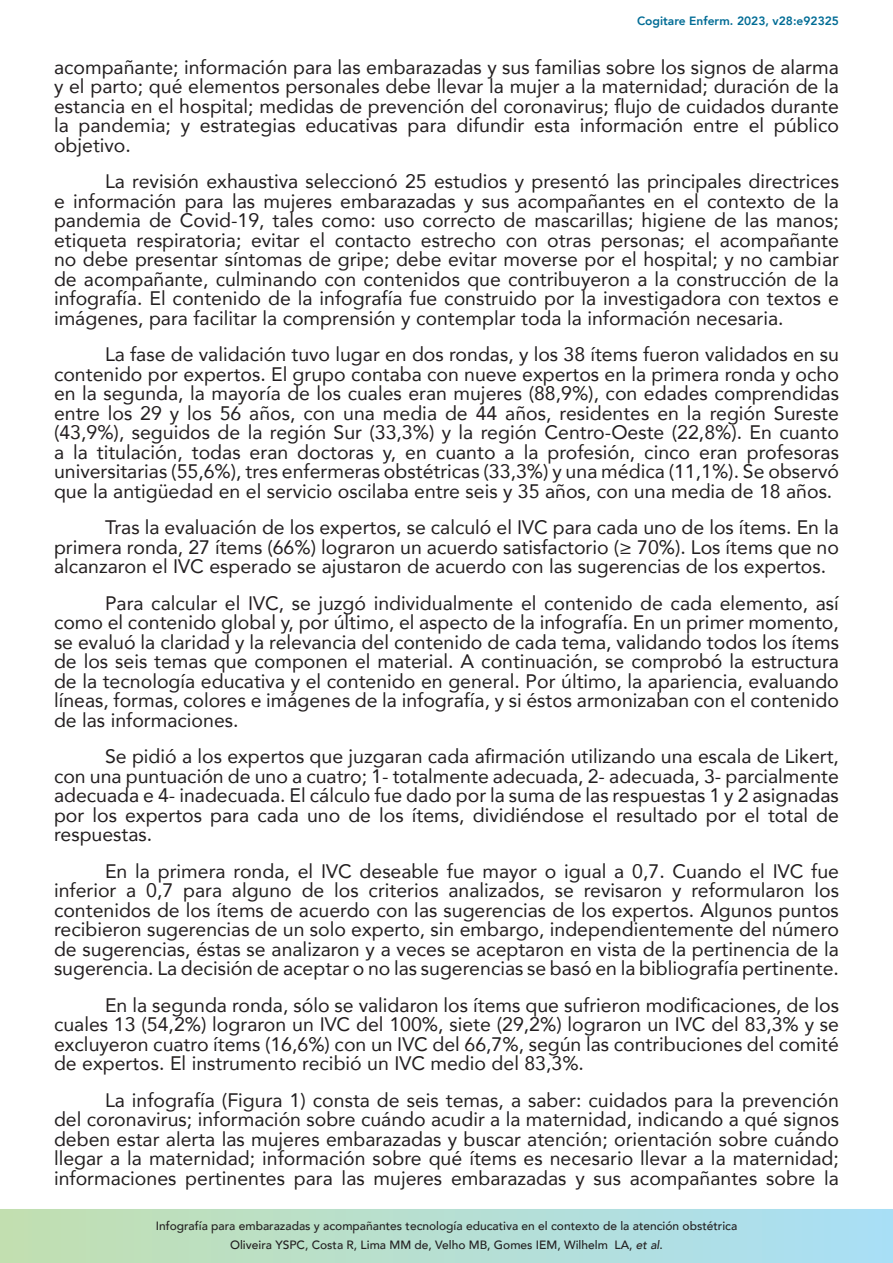
<style>
.page{position:relative;width:893px;height:1263px;background:#fff}
.page>*{position:absolute;margin:0;border:0;box-sizing:border-box;transform-origin:0 0}
.t1{font:19.5px/19.5px "Avenir";color:#231f20;text-align:justify}
.t2{font:500 12px/18.6px "Avenir";color:#231f20;text-align:center}
.t3{font:800 12px "Avenir";color:#006c95}
.s1{font-style:italic}
</style>
<div class="page">
<svg style="left:0;top:1209px;width:893px;height:54px;background:#b6dfd2"></svg>
<p class="t3" style="left:637px;top:10px;width:203px">Cogitare Enferm. 2023, v28:e92325</p>
<p class="t1" style="left:54px;top:56px;width:786px">acompañante; información para las embarazadas y sus familias sobre los signos de alarma y el parto; qué elementos personales debe llevar la mujer a la maternidad; duración de la estancia en el hospital; medidas de prevención del coronavirus; flujo de cuidados durante la pandemia; y estrategias educativas para difundir esta información entre el público objetivo.</p>
<p class="t1" style="left:54px;top:171px;width:786px;text-indent:51px">La revisión exhaustiva seleccionó 25 estudios y presentó las principales directrices e información para las mujeres embarazadas y sus acompañantes en el contexto de la pandemia de Covid-19, tales como: uso correcto de mascarillas; higiene de las manos; etiqueta respiratoria; evitar el contacto estrecho con otras personas; el acompañante no debe presentar síntomas de gripe; debe evitar moverse por el hospital; y no cambiar de acompañante, culminando con contenidos que contribuyeron a la construcción de la infografía. El contenido de la infografía fue construido por la investigadora con textos e imágenes, para facilitar la comprensión y contemplar toda la información necesaria.</p>
<p class="t1" style="left:54px;top:344px;width:787px;text-indent:51px">La fase de validación tuvo lugar en dos rondas, y los 38 ítems fueron validados en su contenido por expertos. El grupo contaba con nueve expertos en la primera ronda y ocho en la segunda, la mayoría de los cuales eran mujeres (88,9%), con edades comprendidas entre los 29 y los 56 años, con una media de 44 años, residentes en la región Sureste (43,9%), seguidos de la región Sur (33,3%) y la región Centro-Oeste (22,8%). En cuanto a la titulación, todas eran doctoras y, en cuanto a la profesión, cinco eran profesoras universitarias (55,6%), tres enfermeras obstétricas (33,3%) y una médica (11,1%). Se observó que la antigüedad en el servicio oscilaba entre seis y 35 años, con una media de 18 años.</p>
<p class="t1" style="left:54px;top:517px;width:786px;text-indent:51px">Tras la evaluación de los expertos, se calculó el IVC para cada uno de los ítems. En la primera ronda, 27 ítems (66%) lograron un acuerdo satisfactorio (≥ 70%). Los ítems que no alcanzaron el IVC esperado se ajustaron de acuerdo con las sugerencias de los expertos.</p>
<p class="t1" style="left:54px;top:592px;width:786px;text-indent:51px">Para calcular el IVC, se juzgó individualmente el contenido de cada elemento, así como el contenido global y, por último, el aspecto de la infografía. En un primer momento, se evaluó la claridad y la relevancia del contenido de cada tema, validando todos los ítems de los seis temas que componen el material. A continuación, se comprobó la estructura de la tecnología educativa y el contenido en general. Por último, la apariencia, evaluando líneas, formas, colores e imágenes de la infografía, y si éstos armonizaban con el contenido de las informaciones.</p>
<p class="t1" style="left:54px;top:746px;width:786px;text-indent:51px">Se pidió a los expertos que juzgaran cada afirmación utilizando una escala de Likert, con una puntuación de uno a cuatro; 1- totalmente adecuada, 2- adecuada, 3- parcialmente adecuada e 4- inadecuada. El cálculo fue dado por la suma de las respuestas 1 y 2 asignadas por los expertos para cada uno de los ítems, dividiéndose el resultado por el total de respuestas.</p>
<p class="t1" style="left:54px;top:860px;width:786px;text-indent:51px">En la primera ronda, el IVC deseable fue mayor o igual a 0,7. Cuando el IVC fue inferior a 0,7 para alguno de los criterios analizados, se revisaron y reformularon los contenidos de los ítems de acuerdo con las sugerencias de los expertos. Algunos puntos recibieron sugerencias de un solo experto, sin embargo, independientemente del número de sugerencias, éstas se analizaron y a veces se aceptaron en vista de la pertinencia de la sugerencia. La decisión de aceptar o no las sugerencias se basó en la bibliografía pertinente.</p>
<p class="t1" style="left:54px;top:994px;width:786px;text-indent:51px">En la segunda ronda, sólo se validaron los ítems que sufrieron modificaciones, de los cuales 13 (54,2%) lograron un IVC del 100%, siete (29,2%) lograron un IVC del 83,3% y se excluyeron cuatro ítems (16,6%) con un IVC del 66,7%, según las contribuciones del comité de expertos. El instrumento recibió un IVC medio del 83,3%.</p>
<p class="t1" style="left:54px;top:1089px;width:786px;text-indent:51px">La infografía (Figura 1) consta de seis temas, a saber: cuidados para la prevención del coronavirus; información sobre cuándo acudir a la maternidad, indicando a qué signos deben estar alerta las mujeres embarazadas y buscar atención; orientación sobre cuándo llegar a la maternidad; información sobre qué ítems es necesario llevar a la maternidad; informaciones pertinentes para las mujeres embarazadas y sus acompañantes sobre la</p>
<p class="t2" style="left:156px;top:1216px;width:583px">Infografía para embarazadas y acompañantes tecnología educativa en el contexto de la atención obstétrica<br>Oliveira YSPC, Costa R, Lima MM de, Velho MB, Gomes IEM, Wilhelm LA, <span class="s1">et al</span>.</p>
</div>
